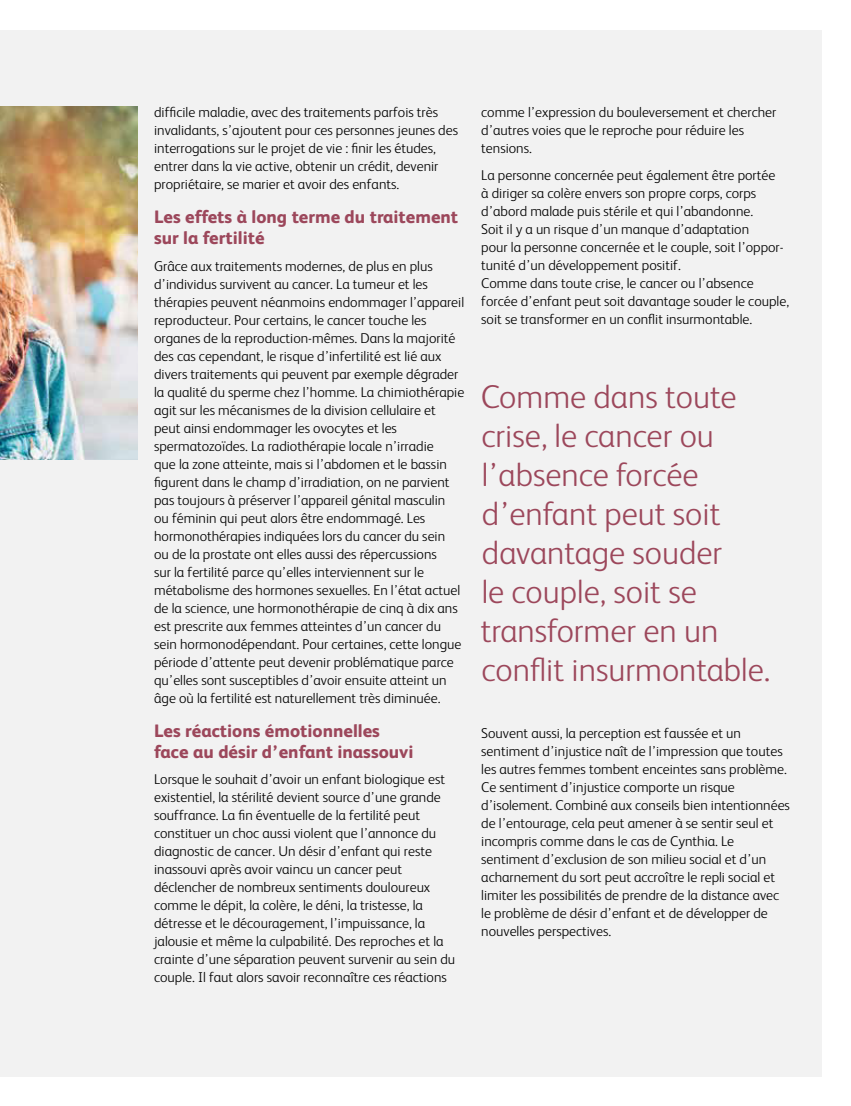
<style>
.page{position:relative;width:851px;height:1106px;background:#fff}
.page>*{position:absolute;margin:0;border:0;box-sizing:border-box;transform-origin:0 0}
.t1{font:300 33px/39px "FS Albert";color:#9c475b}
.t2{font:800 18px/21px "FS Albert";color:#9c475b}
.t3{font:300 14.25px/18px "FS Albert";color:#000}
</style>
<div class="page">
<div style="left:0;top:30px;width:821px;height:1046px;background:#f2f2f2"></div>
<img style="left:0;top:106px;width:137px;height:353px">
<p class="t3" style="left:154px;top:103px;width:305px">difficile maladie, avec des traitements parfois très invalidants, s’ajoutent pour ces personnes jeunes des interrogations sur le projet de vie : finir les études, entrer dans la vie active, obtenir un crédit, devenir propriétaire, se marier et avoir des enfants.</p>
<p class="t2" style="left:154px;top:205px;width:305px">Les effets à long terme du traitement sur la fertilité</p>
<p class="t3" style="left:154px;top:256px;width:312px">Grâce aux traitements modernes, de plus en plus d’individus survivent au cancer. La tumeur et les thérapies peuvent néanmoins endommager l’appareil reproducteur. Pour certains, le cancer touche les organes de la reproduction-mêmes. Dans la majorité des cas cependant, le risque d’infertilité est lié aux divers traitements qui peuvent par exemple dégrader la qualité du sperme chez l’homme. La chimiothérapie agit sur les mécanismes de la division cellulaire et peut ainsi endommager les ovocytes et les spermatozoïdes. La radiothérapie locale n’irradie<br>que la zone atteinte, mais si l’abdomen et le bassin figurent dans le champ d’irradiation, on ne parvient pas toujours à préserver l’appareil génital masculin<br>ou féminin qui peut alors être endommagé. Les hormonothérapies indiquées lors du cancer du sein<br>ou de la prostate ont elles aussi des répercussions<br>sur la fertilité parce qu’elles interviennent sur le métabolisme des hormones sexuelles. En l’état actuel de la science, une hormonothérapie de cinq à dix ans est prescrite aux femmes atteintes d’un cancer du sein hormonodépendant. Pour certaines, cette longue période d’attente peut devenir problématique parce qu’elles sont susceptibles d’avoir ensuite atteint un âge où la fertilité est naturellement très diminuée.</p>
<p class="t2" style="left:154px;top:719px;width:261px">Les réactions émotionnelles face au désir d’enfant inassouvi</p>
<p class="t3" style="left:154px;top:769px;width:302px">Lorsque le souhait d’avoir un enfant biologique est existentiel, la stérilité devient source d’une grande souffrance. La fin éventuelle de la fertilité peut constituer un choc aussi violent que l’annonce du diagnostic de cancer. Un désir d’enfant qui reste inassouvi après avoir vaincu un cancer peut déclencher de nombreux sentiments douloureux comme le dépit, la colère, le déni, la tristesse, la détresse et le découragement, l’impuissance, la jalousie et même la culpabilité. Des reproches et la crainte d’une séparation peuvent survenir au sein du couple. Il faut alors savoir reconnaître ces réactions</p>
<p class="t3" style="left:481px;top:103px;width:296px">comme l’expression du bouleversement et chercher d’autres voies que le reproche pour réduire les tensions.</p>
<p class="t3" style="left:481px;top:165px;width:309px">La personne concernée peut également être portée<br>à diriger sa colère envers son propre corps, corps d’abord malade puis stérile et qui l’abandonne.<br>Soit il y a un risque d’un manque d’adaptation<br>pour la personne concernée et le couple, soit l’oppor&shy;tunité d’un développement positif.<br>Comme dans toute crise, le cancer ou l’absence forcée d’enfant peut soit davantage souder le couple, soit se transformer en un conflit insurmontable.</p>
<h1 class="t1" style="left:480px;top:376px;width:291px">Comme dans toute crise, le cancer ou l’absence forcée d’enfant peut soit davantage souder<br>le couple, soit se transformer en un conflit insurmontable.</h1>
<p class="t3" style="left:481px;top:724px;width:310px">Souvent aussi, la perception est faussée et un sentiment d’injustice naît de l’impression que toutes les autres femmes tombent enceintes sans problème.<br>Ce sentiment d’injustice comporte un risque d’isolement. Combiné aux conseils bien intentionnées de l’entourage, cela peut amener à se sentir seul et incompris comme dans le cas de Cynthia. Le sentiment d’exclusion de son milieu social et d’un acharnement du sort peut accroître le repli social et limiter les possibilités de prendre de la distance avec le problème de désir d’enfant et de développer de nouvelles perspectives.</p>
</div>
